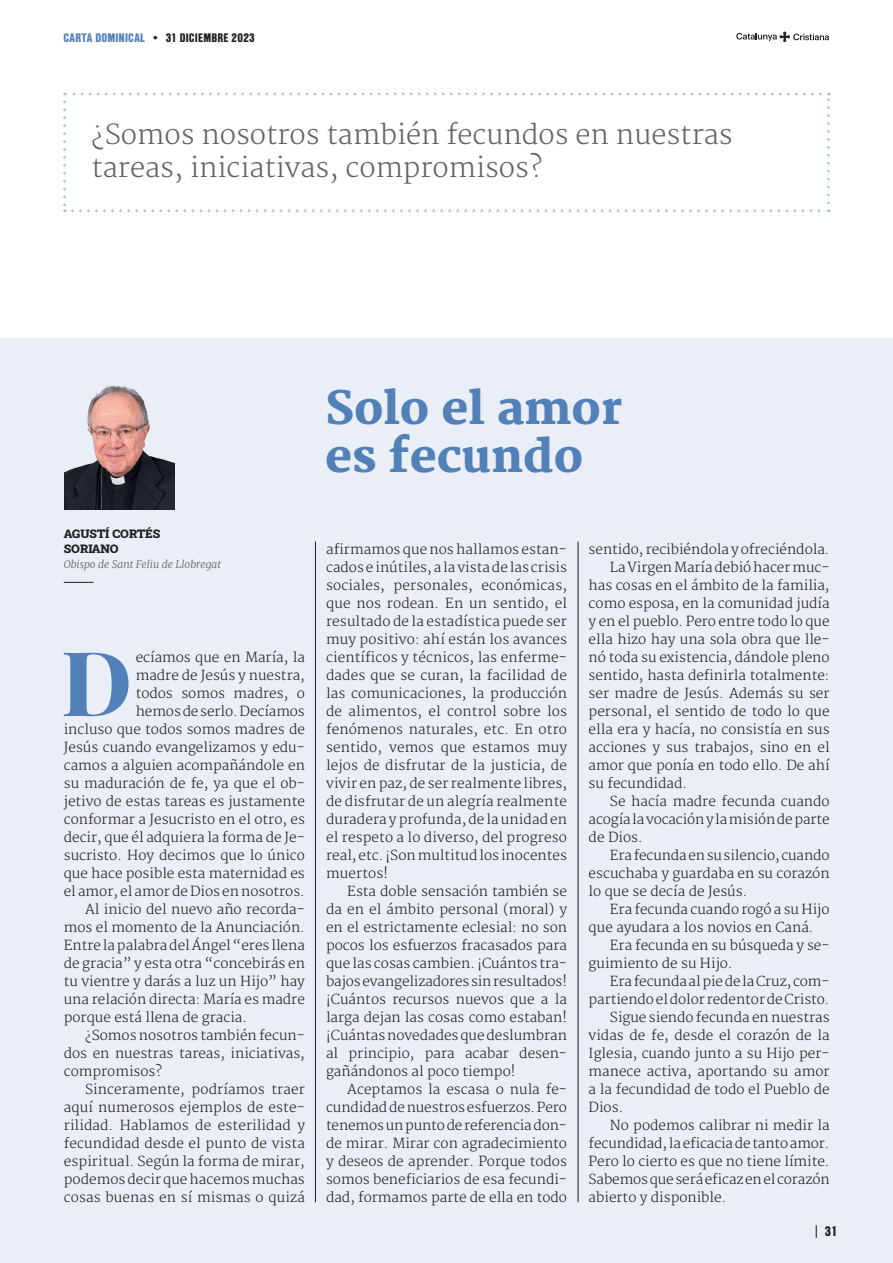
<style>
.page{position:relative;width:893px;height:1263px;background:#fff}
.page>*{position:absolute;margin:0;border:0;box-sizing:border-box;transform-origin:0 0}
.t1{font:800 89.7px "Playfair Display";color:#5181b8}
.TITOL_OMELLA{font:800 45px "Merriweather";color:#5181b8}
.DESTACATS_CARTA_DOMINICAL{font:300 27px/33px "Merriweather";color:#636366}
.TEXTO_PPAL_CAT{font:300 13.5px/18px "Merriweather";color:#231f20;text-align:justify}
.t2{font:900 13.5px "Nimbus San Con LOT";color:#231f20}
.t3{font:900 12px "Nimbus San Con LOT";letter-spacing:.015em;color:#231f20}
.NOM_REDACTORS{font:12px "Roboto Slab";color:#231f20}
.CARREC_REDACTORS{font:italic 300 10.5px "Merriweather";color:#636366}
.s1{color:#5181b8}
</style>
<div class="page">
<div style="left:0;top:338px;width:893px;height:925px;background:#eaeef6"></div>
<svg style="left:63px;top:102px;width:3px;height:110px"></svg>
<svg style="left:72px;top:209px;width:757px;height:3px"></svg>
<svg style="left:827px;top:93px;width:3px;height:110px"></svg>
<svg style="left:65px;top:93px;width:756px;height:2px"></svg>
<hr style="left:315px;top:541px;width:1px;height:661px;background:#231f20">
<hr style="left:578px;top:541px;width:1px;height:661px;background:#231f20">
<hr style="left:64px;top:582px;width:30px;height:1px;background:#231f20">
<img style="left:65px;top:385px;width:109px;height:125px">
<svg style="left:816px;top:1225px;width:1px;height:13px"></svg>
<svg style="left:736px;top:31px;width:93px;height:11px"></svg>
<p class="t3" style="left:63px;top:28px;width:193px"><span class="s1">CARTA DOMINICAL</span> • 31 DICIEMBRE 2023</p>
<p class="DESTACATS_CARTA_DOMINICAL" style="left:91px;top:119px;width:643px">¿Somos nosotros también fecundos en nuestras tareas, iniciativas, compromisos?</p>
<p class="TITOL_OMELLA" style="left:325px;top:382px;width:298px">Solo el amor</p>
<p class="TITOL_OMELLA" style="left:325px;top:430px;width:259px">es fecundo</p>
<p class="NOM_REDACTORS" style="left:64px;top:525px;width:98px">AGUSTÍ CORTÉS</p>
<p class="NOM_REDACTORS" style="left:64px;top:540px;width:57px">SORIANO</p>
<p class="CARREC_REDACTORS" style="left:64px;top:558px;width:159px">Obispo de Sant Feliu de Llobregat</p>
<p class="TEXTO_PPAL_CAT" style="left:64px;top:649px;width:243px;text-align:right">ecíamos que en María, la<br>madre de Jesús y nuestra,<br>todos somos madres, o<br>hemos de serlo. Decíamos<br>incluso que todos somos madres de<br>Jesús cuando evangelizamos y edu&shy;camos a alguien acompañándole en su maduración de fe, ya que el ob&shy;jetivo de estas tareas es justamente conformar a Jesucristo en el otro, es decir, que él adquiera la forma de Je&shy;sucristo. Hoy decimos que lo único que hace posible esta maternidad es el amor, el amor de Dios en nosotros.</p>
<p class="TEXTO_PPAL_CAT" style="left:64px;top:901px;width:243px;text-indent:21px">Al inicio del nuevo año recorda&shy;mos el momento de la Anunciación.<br>Entre la palabra del Ángel “eres llena de gracia” y esta otra “concebirás en tu vientre y darás a luz un Hijo” hay una relación directa: María es madre porque está llena de gracia.</p>
<p class="TEXTO_PPAL_CAT" style="left:64px;top:1027px;width:243px;text-indent:21px">¿Somos nosotros también fecun&shy;dos en nuestras tareas, iniciativas, compromisos?</p>
<p class="TEXTO_PPAL_CAT" style="left:64px;top:1081px;width:243px;text-indent:21px">Sinceramente, podríamos traer aquí numerosos ejemplos de este&shy;rilidad. Hablamos de esterilidad y fecundidad desde el punto de vista espiritual. Según la forma de mirar, podemos decir que hacemos muchas cosas buenas en sí mismas o quizá</p>
<p class="t1" style="left:61px;top:612px;width:73px">D</p>
<p class="TEXTO_PPAL_CAT" style="left:326px;top:541px;width:242px">afirmamos que nos hallamos estan&shy;cados e inútiles, a la vista de las crisis sociales, personales, económicas, que nos rodean. En un sentido, el resultado de la estadística puede ser muy positivo: ahí están los avances científicos y técnicos, las enferme&shy;dades que se curan, la facilidad de las comunicaciones, la producción de alimentos, el control sobre los fenómenos naturales, etc. En otro sentido, vemos que estamos muy lejos de disfrutar de la justicia, de vivir en paz, de ser realmente libres, de disfrutar de un alegría realmente duradera y profunda, de la unidad en el respeto a lo diverso, del progreso real, etc. ¡Son multitud los inocentes muertos!</p>
<p class="TEXTO_PPAL_CAT" style="left:326px;top:883px;width:242px;text-indent:21px">Esta doble sensación también se da en el ámbito personal (moral) y en el estrictamente eclesial: no son pocos los esfuerzos fracasados para que las cosas cambien. ¡Cuántos tra&shy;bajos evangelizadores sin resultados! ¡Cuántos recursos nuevos que a la larga dejan las cosas como estaban! ¡Cuántas novedades que deslumbran al principio, para acabar desen&shy;gañándonos al poco tiempo!</p>
<p class="TEXTO_PPAL_CAT" style="left:326px;top:1081px;width:242px;text-indent:21px">Aceptamos la escasa o nula fe&shy;cundidad de nuestros esfuerzos. Pero tenemos un punto de referencia don&shy;de mirar. Mirar con agradecimiento y deseos de aprender. Porque todos somos beneficiarios de esa fecundi&shy;dad, formamos parte de ella en todo</p>
<p class="TEXTO_PPAL_CAT" style="left:589px;top:541px;width:242px">sentido, recibiéndola y ofreciéndola.</p>
<p class="TEXTO_PPAL_CAT" style="left:589px;top:559px;width:242px;text-indent:21px">La Virgen María debió hacer muc&shy;has cosas en el ámbito de la familia, como esposa, en la comunidad judía y en el pueblo. Pero entre todo lo que ella hizo hay una sola obra que lle&shy;nó toda su existencia, dándole pleno sentido, hasta definirla totalmente: ser madre de Jesús. Además su ser personal, el sentido de todo lo que ella era y hacía, no consistía en sus acciones y sus trabajos, sino en el amor que ponía en todo ello. De ahí su fecundidad.</p>
<p class="TEXTO_PPAL_CAT" style="left:589px;top:793px;width:242px;text-indent:21px">Se hacía madre fecunda cuando acogía la vocación y la misión de parte de Dios.</p>
<p class="TEXTO_PPAL_CAT" style="left:589px;top:847px;width:242px;text-indent:21px">Era fecunda en su silencio, cuando escuchaba y guardaba en su corazón lo que se decía de Jesús.</p>
<p class="TEXTO_PPAL_CAT" style="left:589px;top:901px;width:242px;text-indent:21px">Era fecunda cuando rogó a su Hijo que ayudara a los novios en Caná.</p>
<p class="TEXTO_PPAL_CAT" style="left:589px;top:937px;width:242px;text-indent:21px">Era fecunda en su búsqueda y se&shy;guimiento de su Hijo.</p>
<p class="TEXTO_PPAL_CAT" style="left:589px;top:973px;width:242px;text-align:right">Era fecunda al pie de la Cruz, com&shy;partiendo el dolor redentor de Cristo.</p>
<p class="TEXTO_PPAL_CAT" style="left:589px;top:1009px;width:242px;text-indent:21px">Sigue siendo fecunda en nuestras vidas de fe, desde el corazón de la Iglesia, cuando junto a su Hijo per&shy;manece activa, aportando su amor a la fecundidad de todo el Pueblo de Dios.</p>
<p class="TEXTO_PPAL_CAT" style="left:589px;top:1116px;width:242px;text-indent:21px">No podemos calibrar ni medir la fecundidad, la eficacia de tanto amor.<br>Pero lo cierto es que no tiene límite.<br>Sabemos que será eficaz en el corazón abierto y disponible.</p>
<p class="t2" style="left:825px;top:1221px;width:14px">31</p>
</div>
